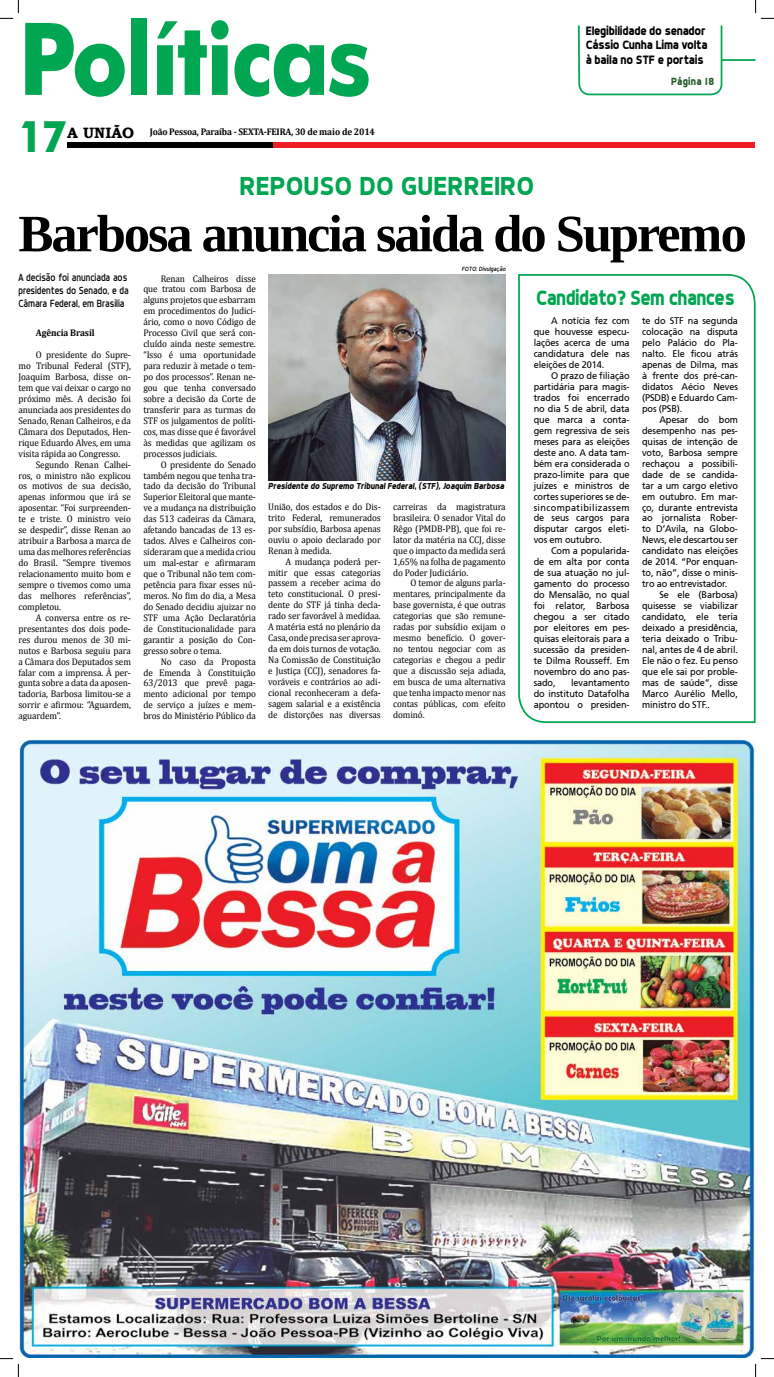
<style>
.page{position:relative;width:774px;height:1377px;background:#fff}
.page>*{position:absolute;margin:0;border:0;box-sizing:border-box;transform-origin:0 0}
.t1{font:700 100.62px "Futura BT";letter-spacing:-.03em;color:#00a651;scale:.9 1}
.t2{font:700 52.5px "Liberation Serif";letter-spacing:-.04em;color:#000}
.t3{font:700 43.75px "Futura BT";color:#00a651;scale:.9 1}
.t4{font:700 26.25px "Dyno";color:#00a651}
.t5{font:700 21px "Dyno";letter-spacing:-.03em;color:#00a651;scale:.9 1}
.t6{font:700 12.25px/14.7px "Dyno";letter-spacing:-.02em;color:#000;scale:.95 1}
.t7{font:10.5px/12.6px "Dyno";color:#000;scale:.9 1}
.t8{font:700 10.5px "Dyno";letter-spacing:.02em;color:#205822;scale:.95 1}
.t9{font:9.62px/10.9px "Cambria";letter-spacing:-.01em;color:#000;text-align:justify;scale:.95 1}
.t10{font:9.62px/10.9px "Frutiger";letter-spacing:-.01em;color:#000;text-align:justify;scale:.95 1}
.t11{font:700 9.62px "Cambria";letter-spacing:-.02em;color:#000;scale:.95 1}
.t12{font:italic 700 8.75px "Dyno";letter-spacing:-.01em;color:#000;scale:.95 1}
.t13{font:italic 6.12px "Dyno";color:#000}
.s1{font-family:"Bookman Old Style";font-size:14.96px}
</style>
<div class="page">
<div style="left:67px;top:142px;width:206px;height:5px;background:#000"></div>
<div style="left:273px;top:142px;width:481px;height:5px;background:#ed1d24"></div>
<hr style="left:721px;top:59px;width:34px;height:2px;background:#00a651">
<svg style="left:577px;top:25px;width:146px;height:123px"></svg>
<svg style="left:518px;top:274px;width:237px;height:449px"></svg>
<img style="left:268px;top:274px;width:237px;height:206px">
<img style="left:18px;top:740px;width:737px;height:616px">
<svg style="left:0;top:0;width:19px;height:19px"></svg>
<svg style="left:0;top:1358px;width:19px;height:18px"></svg>
<svg style="left:755px;top:0;width:18px;height:19px"></svg>
<svg style="left:755px;top:1358px;width:18px;height:18px"></svg>
<h1 class="t1" style="left:18px;top:-2px;width:393px">Políticas</h1>
<h3 class="t3" style="left:18px;top:110px;width:55px">17</h3>
<p class="t11" style="left:67px;top:126px;width:325px"><span class="s1">A UNIÃO</span> João Pessoa, Paraíba - SEXTA-FEIRA, 30 de maio de 2014</p>
<h3 class="t4" style="left:239px;top:170px;width:296px">repouso do guerreiro</h3>
<p class="t6" style="left:585px;top:23px;width:130px">Elegibilidade do senador<br>Cássio Cunha Lima volta à baila no STF e portais</p>
<p class="t8" style="left:671px;top:75px;width:47px">Página 18</p>
<h2 class="t2" style="left:18px;top:198px;width:729px">Barbosa anuncia saida do Supremo</h2>
<p class="t7" style="left:18px;top:271px;width:124px">A decisão foi anunciada aos presidentes do Senado, e da<br>Câmara Federal, em Brasília</p>
<p class="t11" style="left:36px;top:327px;width:63px">Agência Brasil</p>
<p class="t9" style="left:18px;top:349px;width:120px;text-indent:17px">O presidente do Supre&shy;mo Tribunal Federal (STF), Joaquim Barbosa, disse on&shy;tem que vai deixar o cargo no próximo mês. A decisão foi anunciada aos presidentes do Senado, Renan Calheiros, e da Câmara dos Deputados, Hen&shy;rique Eduardo Alves, em uma visita rápida ao Congresso.</p>
<p class="t9" style="left:18px;top:458px;width:120px;text-indent:17px">Segundo Renan Calhei&shy;ros, o ministro não explicou os motivos de sua decisão, apenas informou que irá se aposentar. “Foi surpreenden&shy;te e triste. O ministro veio se despedir”, disse Renan ao atribuir a Barbosa a marca de uma das melhores referências do Brasil. “Sempre tivemos relacionamento muito bom e sempre o tivemos como uma das melhores referências”, completou.</p>
<p class="t9" style="left:18px;top:612px;width:120px;text-indent:17px">A conversa entre os re&shy;presentantes dos dois pode&shy;res durou menos de 30 mi&shy;nutos e Barbosa seguiu para a Câmara dos Deputados sem falar com a imprensa. À per&shy;gunta sobre a data da aposen&shy;tadoria, Barbosa limitou-se a sorrir e afirmou: “Aguardem, aguardem”.</p>
<p class="t9" style="left:143px;top:273px;width:120px;text-indent:17px">Renan Calheiros disse que tratou com Barbosa de alguns projetos que esbarram em procedimentos do Judici&shy;ário, como o novo Código de Processo Civil que será con&shy;cluído ainda neste semestre. “Isso é uma oportunidade para reduzir à metade o tem&shy;po dos processos”. Renan ne&shy;gou que tenha conversado sobre a decisão da Corte de transferir para as turmas do STF os julgamentos de políti&shy;cos, mas disse que é favorável às medidas que agilizam os processos judiciais.</p>
<p class="t9" style="left:143px;top:458px;width:120px;text-indent:17px">O presidente do Senado também negou que tenha tra&shy;tado da decisão do Tribunal Superior Eleitoral que mante&shy;ve a mudança na distribuição das 513 cadeiras da Câmara, afetando bancadas de 13 es&shy;tados. Alves e Calheiros con&shy;sideraram que a medida criou um mal-estar e afirmaram que o Tribunal não tem com&shy;petência para fixar esses nú&shy;meros. No fim do dia, a Mesa do Senado decidiu ajuizar no STF uma Ação Declaratória de Constitucionalidade para garantir a posição do Con&shy;gresso sobre o tema.</p>
<p class="t9" style="left:143px;top:655px;width:120px;text-indent:17px">No caso da Proposta de Emenda à Constituição 63/2013 que prevê paga&shy;mento adicional por tempo de serviço a juízes e mem&shy;bros do Ministério Público da</p>
<p class="t13" style="left:462px;top:265px;width:45px">Foto: Divulgação</p>
<p class="t12" style="left:268px;top:480px;width:250px">Presidente do Supremo Tribunal Federal, (STF), Joaquim Barbosa</p>
<p class="t9" style="left:268px;top:501px;width:120px">União, dos estados e do Dis&shy;trito Federal, remunerados por subsídio, Barbosa apenas ouviu o apoio declarado por Renan à medida.</p>
<p class="t9" style="left:268px;top:555px;width:120px;text-indent:17px">A mudança poderá per&shy;mitir que essas categorias passem a receber acima do teto constitucional. O presi&shy;dente do STF já tinha decla&shy;rado ser favorável à medidaa.<br>A matéria está no plenário da Casa, onde precisa ser aprova&shy;da em dois turnos de votação.<br>Na Comissão de Constituição e Justiça (CCJ), senadores fa&shy;voráveis e contrários ao adi&shy;cional reconheceram a defa&shy;sagem salarial e a existência de distorções nas diversas</p>
<p class="t9" style="left:393px;top:501px;width:120px">carreiras da magistratura brasileira. O senador Vital do Rêgo (PMDB-PB), que foi re&shy;lator da matéria na CCJ, disse que o impacto da medida será 1,65% na folha de pagamento do Poder Judiciário.</p>
<p class="t9" style="left:393px;top:577px;width:120px;text-indent:17px">O temor de alguns parla&shy;mentares, principalmente da base governista, é que outras categorias que são remune&shy;radas por subsídio exijam o mesmo benefício. O gover&shy;no tentou negociar com as categorias e chegou a pedir que a discussão seja adiada, em busca de uma alternativa que tenha impacto menor nas contas públicas, com efeito dominó.</p>
<h3 class="t5" style="left:536px;top:285px;width:222px">Candidato? Sem chances</h3>
<p class="t10" style="left:533px;top:316px;width:102px;text-indent:17px">A notícia fez com que houvesse especu&shy;lações acerca de uma candidatura dele nas eleições de 2014.</p>
<p class="t10" style="left:533px;top:370px;width:102px;text-indent:17px">O prazo de filiação partidária para magis&shy;trados foi encerrado no dia 5 de abril, data que marca a conta&shy;gem regressiva de seis meses para as eleições deste ano. A data tam&shy;bém era considerada o prazo-limite para que juízes e ministros de cortes superiores se de&shy;sincompatibilizassem de seus cargos para disputar cargos eleti&shy;vos em outubro.</p>
<p class="t10" style="left:533px;top:545px;width:102px;text-indent:17px">Com a popularida&shy;de em alta por conta de sua atuação no jul&shy;gamento do processo do Mensalão, no qual foi relator, Barbosa chegou a ser citado por eleitores em pes&shy;quisas eleitorais para a sucessão da presiden&shy;te Dilma Rousseff. Em novembro do ano pas&shy;sado,</p>
<p class="t10" style="left:533px;top:676px;width:102px;text-indent:37px">levantamento do instituto Datafolha apontou o presiden-</p>
<p class="t10" style="left:642px;top:316px;width:102px">te do STF na segunda colocação na disputa pelo Palácio do Pla&shy;nalto. Ele ficou atrás apenas de Dilma, mas à frente dos pré-can&shy;didatos Aécio Neves (PSDB) e Eduardo Cam&shy;pos (PSB).</p>
<p class="t10" style="left:642px;top:414px;width:102px;text-indent:17px">Apesar do bom desempenho nas pes&shy;quisas de intenção de voto, Barbosa sempre rechaçou a possibili&shy;dade de se candida&shy;tar a um cargo eletivo em outubro. Em mar&shy;ço, durante entrevista ao jornalista Rober&shy;to D’Avila, na Globo-News, ele descartou ser candidato nas eleições de 2014. “Por enquan&shy;to, não”, disse o minis&shy;tro ao entrevistador.</p>
<p class="t10" style="left:642px;top:589px;width:102px;text-indent:17px">Se ele (Barbosa) quisesse se viabilizar candidato, ele teria deixado a presidência, teria deixado o Tribu&shy;nal, antes de 4 de abril.<br>Ele não o fez. Eu penso que ele sai por proble&shy;mas de saúde”, disse Marco Aurélio Mello, ministro do STF..</p>
</div>
